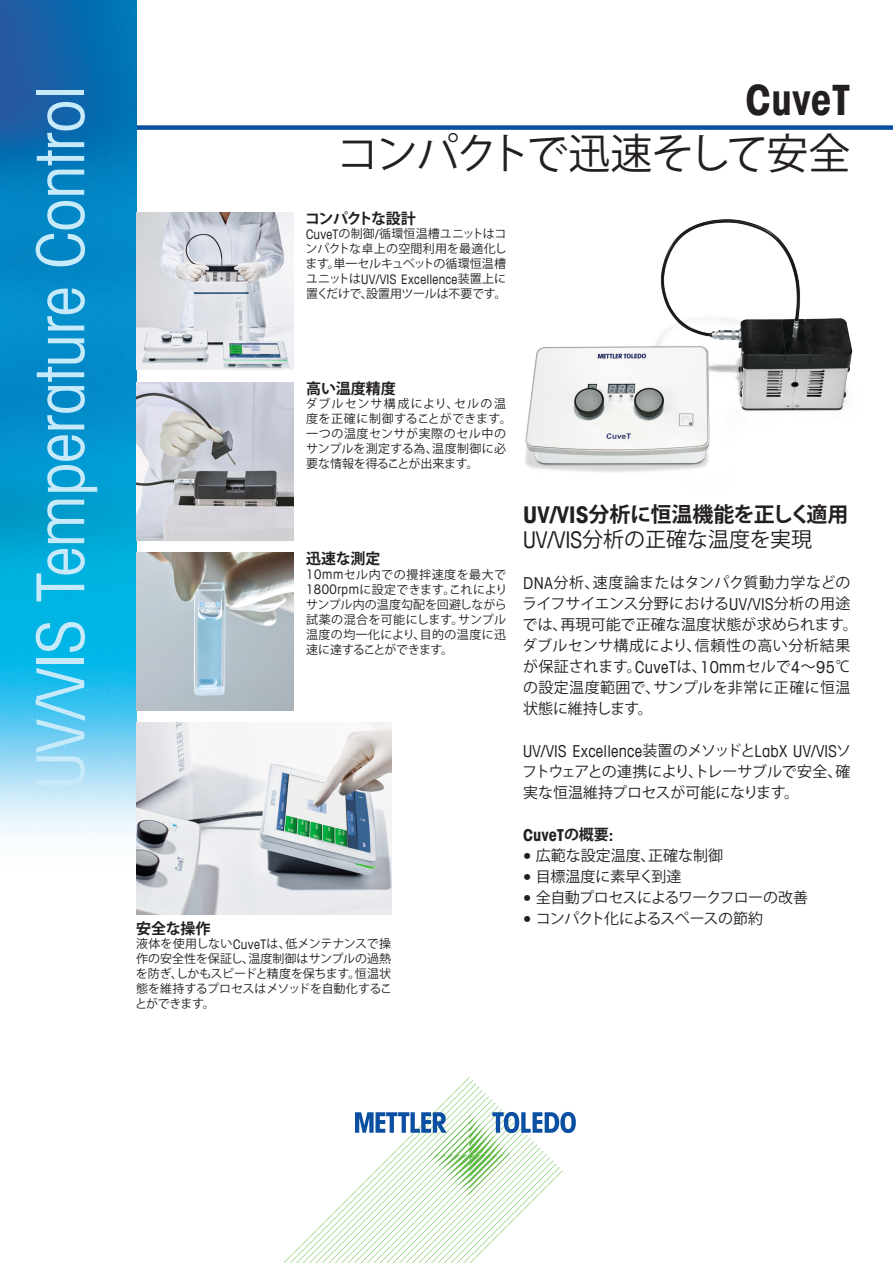
<style>
.page{position:relative;width:893px;height:1263px;background:#fff}
.page>*{position:absolute;margin:0;border:0;box-sizing:border-box;transform-origin:0 0}
.E_Vertical_Text_Cove{font:condensed 66px "Avant Garde Com";color:#c6eafa}
.E_Headline_Cover_boo{font:42px "Koz Go Pro";letter-spacing:-.055em;color:#231f20}
.E_Headline_Cover_bol{font:700 condensed 42px "Avant Garde Com";color:#231f20}
.E_Title1_bold_14_17p{font:700 21px "Koz Go Pro";letter-spacing:-.025em;color:#231f20}
.E_Title1_book_14_17p{font:21px "Koz Go Pro";color:#231f20}
.E_Running_Text_book{font:condensed 16.5px "Avant Garde Com";letter-spacing:.015em;color:#231f20}
.E_Running_Text_book-2{font:700 condensed 16.5px "Avant Garde Com";color:#231f20}
.E_Running_Text_book-3{font:15px/21px "Koz Go Pro";color:#231f20}
.E_Running_Text_book-4{font:15px "Koz Go Pro";letter-spacing:-.04em;color:#231f20}
.E_Running_Text_book-5{font:15px "Koz Go Pro";letter-spacing:-.07em;color:#231f20}
.E_Feature_DS_Title_b{font:700 15px "Koz Go Pro";letter-spacing:-.015em;color:#231f20}
.E_Feature_DS_Title_b-2{font:700 15px "Koz Go Pro";letter-spacing:-.09em;color:#231f20}
.E_Captions_book_8_10{font:condensed 13.2px "Avant Garde Com";letter-spacing:.015em;color:#231f20}
.E_Captions_book_8_10-2{font:12px/15px "Koz Go Pro";color:#231f20;text-align:justify}
.E_Captions_book_8_10-3{font:12px/15px "Koz Go Pro";letter-spacing:.03em;color:#231f20}
.E_Captions_book_8_10-4{font:12px "Koz Go Pro";letter-spacing:-.02em;color:#231f20}
.s1{font-family:"Avant Garde Com";font-stretch:condensed;font-size:13.2px}
.s2{font-family:"Koz Go Pro";font-stretch:normal;font-size:12px}
.s3{font-family:"Avant Garde Com";font-stretch:condensed;font-size:23.1px}
.s4{font-family:"Avant Garde Com";font-stretch:condensed;font-size:16.5px}
.s5{font-family:"Koz Go Pro";font-stretch:normal;font-size:15px}
</style>
<div class="page">
<div style="left:136px;top:125px;width:757px;height:5px;background:#0a4fa2"></div>
<img style="left:0;top:0;width:136px;height:837px">
<svg style="left:283px;top:1077px;width:293px;height:186px"></svg>
<img style="left:525px;top:219px;width:328px;height:253px">
<img style="left:136px;top:553px;width:157px;height:157px">
<img style="left:136px;top:383px;width:157px;height:157px">
<img style="left:136px;top:213px;width:157px;height:157px">
<img style="left:136px;top:723px;width:255px;height:191px">
<p class="E_Vertical_Text_Cove" style="left:20px;top:789px;width:706px;rotate:-90deg">UV/VIS Temperature Control</p>
<p class="E_Headline_Cover_bol" style="left:745px;top:73px;width:106px">CuveT</p>
<p class="E_Headline_Cover_boo" style="left:337px;top:126px;width:515px">コンパクトで迅速そして安全</p>
<p class="E_Feature_DS_Title_b-2" style="left:305px;top:209px;width:112px">コンパクトな設計</p>
<p class="E_Captions_book_8_10-2" style="left:305px;top:227px;width:203px"><span class="s1">CuveT</span>の制御<span class="s1">/</span>循環恒温槽ユニットはコンパクトな卓上の空間利用を最適化します。単一セルキュベットの循環恒温槽</p>
<p class="E_Captions_book_8_10" style="left:306px;top:271px;width:202px"><span class="s2">ユニットは</span>UV/VIS Excellence<span class="s2">装置上に</span></p>
<p class="E_Captions_book_8_10-4" style="left:306px;top:286px;width:202px">置くだけで、設置用ツールは不要です。</p>
<p class="E_Feature_DS_Title_b" style="left:306px;top:379px;width:91px">高い温度精度</p>
<p class="E_Captions_book_8_10-3" style="left:306px;top:397px;width:208px">ダブルセンサ構成により、セルの温度を正確に制御することができます。一つの温度センサが実際のセル中のサンプルを測定する為、温度制御に必要な情報を得ることが出来ます。</p>
<p class="E_Feature_DS_Title_b" style="left:306px;top:549px;width:76px">迅速な測定</p>
<p class="E_Captions_book_8_10-2" style="left:306px;top:567px;width:203px"><span class="s1">10mm</span>セル内での攪拌速度を最大で<span class="s1">1800rpm</span>に設定できます。これによりサンプル内の温度勾配を回避しながら試薬の混合を可能にします。サンプル温度の均一化により、目的の温度に迅速に達することができます。</p>
<p class="E_Feature_DS_Title_b" style="left:136px;top:918px;width:76px">安全な操作</p>
<p class="E_Captions_book_8_10-2" style="left:135px;top:936px;width:259px">液体を使用しない<span class="s1">CuveT</span>は、低メンテナンスで操作の安全性を保証し、温度制御はサンプルの過熱を防ぎ、しかもスピードと精度を保ちます。恒温状態を維持するプロセスはメソッドを自動化することができます。</p>
<p class="E_Title1_bold_14_17p" style="left:523px;top:500px;width:327px"><span class="s3">UV/VIS</span>分析に恒温機能を正しく適用</p>
<p class="E_Title1_book_14_17p" style="left:523px;top:526px;width:291px"><span class="s3">UV/VIS</span>分析の正確な温度を実現</p>
<p class="E_Running_Text_book-3" style="left:522px;top:573px;width:337px"><span class="s4">DNA</span>分析、速度論またはタンパク質動力学などのライフサイエンス分野における<span class="s4">UV/VIS</span>分析の用途では、再現可能で正確な温度状態が求められます。ダブルセンサ構成により、信頼性の高い分析結果が保証されます。<span class="s4">CuveT</span>は、<span class="s4">10mm</span>セルで<span class="s4">4</span>～<span class="s4">95</span>℃の設定温度範囲で、サンプルを非常に正確に恒温状態に維持します。</p>
<p class="E_Running_Text_book" style="left:523px;top:741px;width:330px">UV/VIS Excellence<span class="s5">装置のメソッドと</span>LabX UV/VIS<span class="s5">ソ</span></p>
<p class="E_Running_Text_book-3" style="left:522px;top:762px;width:330px">フトウェアとの連携により、トレーサブルで安全、確実な恒温維持プロセスが可能になります。</p>
<p class="E_Running_Text_book-2" style="left:523px;top:825px;width:92px">CuveT<span class="s5">の概要</span>:</p>
<p class="E_Running_Text_book-3" style="left:523px;top:846px;width:202px"><span class="s4">•</span> 広範な設定温度、正確な制御</p>
<p class="E_Running_Text_book-3" style="left:523px;top:867px;width:160px"><span class="s4">•</span> 目標温度に素早く到達</p>
<p class="E_Running_Text_book-4" style="left:523px;top:888px;width:287px"><span class="s4">•</span> 全自動プロセスによるワークフローの改善</p>
<p class="E_Running_Text_book-5" style="left:523px;top:909px;width:242px"><span class="s4">•</span> コンパクト化によるスペースの節約</p>
</div>
